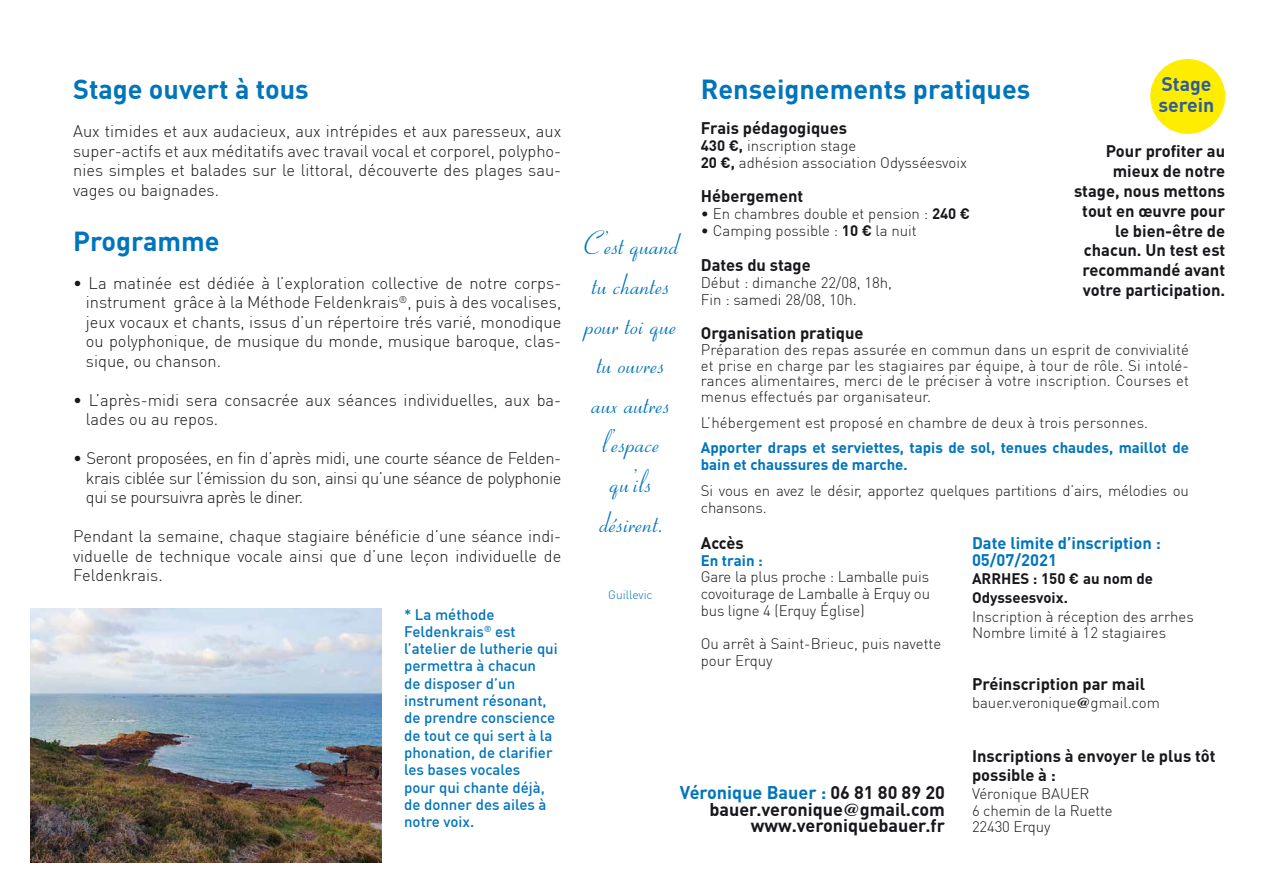
<style>
.page{position:relative;width:1263px;height:893px;background:#fff}
.page>*{position:absolute;margin:0;border:0;box-sizing:border-box;transform-origin:0 0}
.t1{font:33px/39.6px "Coronet";color:#0075bc;text-align:center}
.t2{font:700 27px "DIN Pro";color:#0075bc}
.t3{font:700 19.5px/21.3px "DIN Pro";color:#2d5e98}
.t4{font:700 18px/16.5px "DIN Pro";color:#1a171c;text-align:right}
.t5{font:300 16.5px/19.5px "DIN Pro";color:#1a171c;text-align:justify}
.t6{font:700 16.5px/19.8px "DIN Pro";color:#1a171c}
.t7{font:700 16.5px/16.6px "DIN Pro";color:#0075bc}
.t8{font:300 15px/16.6px "DIN Pro";color:#1a171c}
.t9{font:500 15px/17.2px "DIN Pro";color:#0075bc}
.t10{font:700 15px/17.1px "DIN Pro";color:#0075bc}
.t11{font:700 15px/18.6px "DIN Pro";color:#1a171c}
.t12{font:300 12px "DIN Pro";color:#0075bc}
.s1{font-weight:700}
.s2{font-family:"Times";font-weight:700}
.s3{color:#0075bc}
.s4{font-family:"Times"}
</style>
<div class="page">
<img style="left:30px;top:608px;width:352px;height:254px">
<div style="left:1150px;top:59px;width:75px;height:75px;background:#ffed00;border-radius:50%"></div>
<h2 class="t2" style="left:73px;top:72px;width:237px">Stage ouvert à tous</h2>
<p class="t5" style="left:73px;top:121px;width:490px">Aux timides et aux audacieux, aux intrépides et aux paresseux, aux super-actifs et aux méditatifs avec travail vocal et corporel, polypho&shy;nies simples et balades sur le littoral, découverte des plages sau&shy;vages ou baignades.</p>
<h2 class="t2" style="left:73px;top:223px;width:148px">Programme</h2>
<p class="t5" style="left:86px;top:273px;width:477px;text-indent:-13px">• La matinée est dédiée à l’exploration collective de notre corps&shy;instrument grâce à la Méthode Feldenkrais<sup>®</sup>, puis à des vocalises, jeux vocaux et chants, issus d’un répertoire trés varié, monodique ou polyphonique, de musique du monde, musique baroque, clas&shy;sique, ou chanson.</p>
<p class="t5" style="left:86px;top:390px;width:477px;text-indent:-13px">• L’après-midi sera consacrée aux séances individuelles, aux ba&shy;lades ou au repos.</p>
<p class="t5" style="left:86px;top:448px;width:477px;text-indent:-13px">• Seront proposées, en fin d’après midi, une courte séance de Felden&shy;krais ciblée sur l’émission du son, ainsi qu’une séance de polyphonie qui se poursuivra après le diner.</p>
<p class="t5" style="left:73px;top:526px;width:490px">Pendant la semaine, chaque stagiaire bénéficie d’une séance indi&shy;viduelle de technique vocale ainsi que d’une leçon individuelle de Feldenkrais.</p>
<p class="t9" style="left:404px;top:605px;width:155px">* La méthode<br>Feldenkrais<sup>®</sup> est l’atelier de lutherie qui permettra à chacun<br>de disposer d’un instrument résonant, de prendre conscience de tout ce qui sert à la phonation, de clarifier les bases vocales<br>pour qui chante déjà, de donner des ailes à notre voix.</p>
<p class="t3" style="left:1158px;top:73px;width:57px">Stage serein</p>
<h2 class="t2" style="left:701px;top:72px;width:331px">Renseignements pratiques</h2>
<p class="t6" style="left:701px;top:117px;width:148px">Frais pédagogiques</p>
<p class="t8" style="left:701px;top:137px;width:268px;line-height:17.1px"><span class="s1">430 €,</span> inscription stage<br><span class="s1">20 €,</span> adhésion association Odysséesvoix</p>
<p class="t6" style="left:701px;top:186px;width:104px">Hébergement</p>
<p class="t8" style="left:701px;top:205px;width:271px">• En chambres double et pension : <span class="s1">240 €</span></p>
<p class="t8" style="left:701px;top:223px;width:217px">• Camping possible : <span class="s1">10 €</span> la nuit</p>
<p class="t6" style="left:701px;top:254px;width:111px">Dates du stage</p>
<p class="t8" style="left:701px;top:274px;width:193px;line-height:17.1px">Début : dimanche 22/08, 18h,<br>Fin : samedi 28/08, 10h.</p>
<p class="t6" style="left:701px;top:323px;width:164px">Organisation pratique</p>
<p class="t8" style="left:701px;top:342px;width:490px;line-height:15.6px;text-align:justify">Préparation des repas assurée en commun dans un esprit de convivialité et prise en charge par les stagiaires par équipe, à tour de rôle. Si intolé&shy;rances alimentaires, merci de le préciser à votre inscription. Courses et menus effectués par organisateur.</p>
<p class="t8" style="left:701px;top:414px;width:449px">L’hébergement est proposé en chambre de deux à trois personnes.</p>
<p class="t10" style="left:701px;top:439px;width:490px">Apporter draps et serviettes, tapis de sol, tenues chaudes, maillot de bain et chaussures de marche.</p>
<p class="t8" style="left:701px;top:482px;width:490px;line-height:17.1px">Si vous en avez le désir, apportez quelques partitions d’airs, mélodies ou chansons.</p>
<p class="t6" style="left:701px;top:532px;width:45px">Accès</p>
<p class="t10" style="left:701px;top:551px;width:63px">En train :</p>
<p class="t8" style="left:701px;top:568px;width:231px;text-align:justify">Gare la plus proche : Lamballe puis covoiturage de Lamballe à Erquy ou bus ligne 4 (Erquy Église)</p>
<p class="t8" style="left:701px;top:635px;width:242px">Ou arrêt à Saint-Brieuc, puis navette pour Erquy</p>
<p class="t6" style="left:1074px;top:141px;width:153px;text-align:right">Pour profiter au mieux de notre stage, nous mettons tout en œuvre pour le bien-être de chacun. Un test est recommandé avant votre participation.</p>
<h1 class="t1" style="left:582px;top:223px;width:98px">C’est quand tu chantes pour toi que tu ouvres aux autres l’espace qu’ils désirent.</h1>
<p class="t7" style="left:972px;top:534px;width:190px">Date limite d’inscription :<br>05/07/2021</p>
<p class="t11" style="left:972px;top:569px;width:183px">ARRHES : 150 € au nom de<br>Odysseesvoix.</p>
<p class="t8" style="left:972px;top:608px;width:223px">Inscription à réception des arrhes<br>Nombre limité à 12 stagiaires</p>
<p class="t6" style="left:972px;top:673px;width:175px">Préinscription par mail</p>
<p class="t8" style="left:972px;top:694px;width:189px">bauer.veronique<span class="s2">@</span>gmail.com</p>
<p class="t6" style="left:972px;top:747px;width:245px;line-height:18.1px">Inscriptions à envoyer le plus tôt possible à :</p>
<p class="t8" style="left:972px;top:785px;width:142px">Véronique BAUER<br>6 chemin de la Ruette<br>22430 Erquy</p>
<p class="t12" style="left:608px;top:587px;width:46px">Guillevic</p>
<p class="t4" style="left:680px;top:784px;width:266px"><span class="s3">Véronique Bauer :</span> 06 81 80 89 20 bauer.veronique<span class="s4">@</span>gmail.com www.veroniquebauer.fr</p>
</div>
